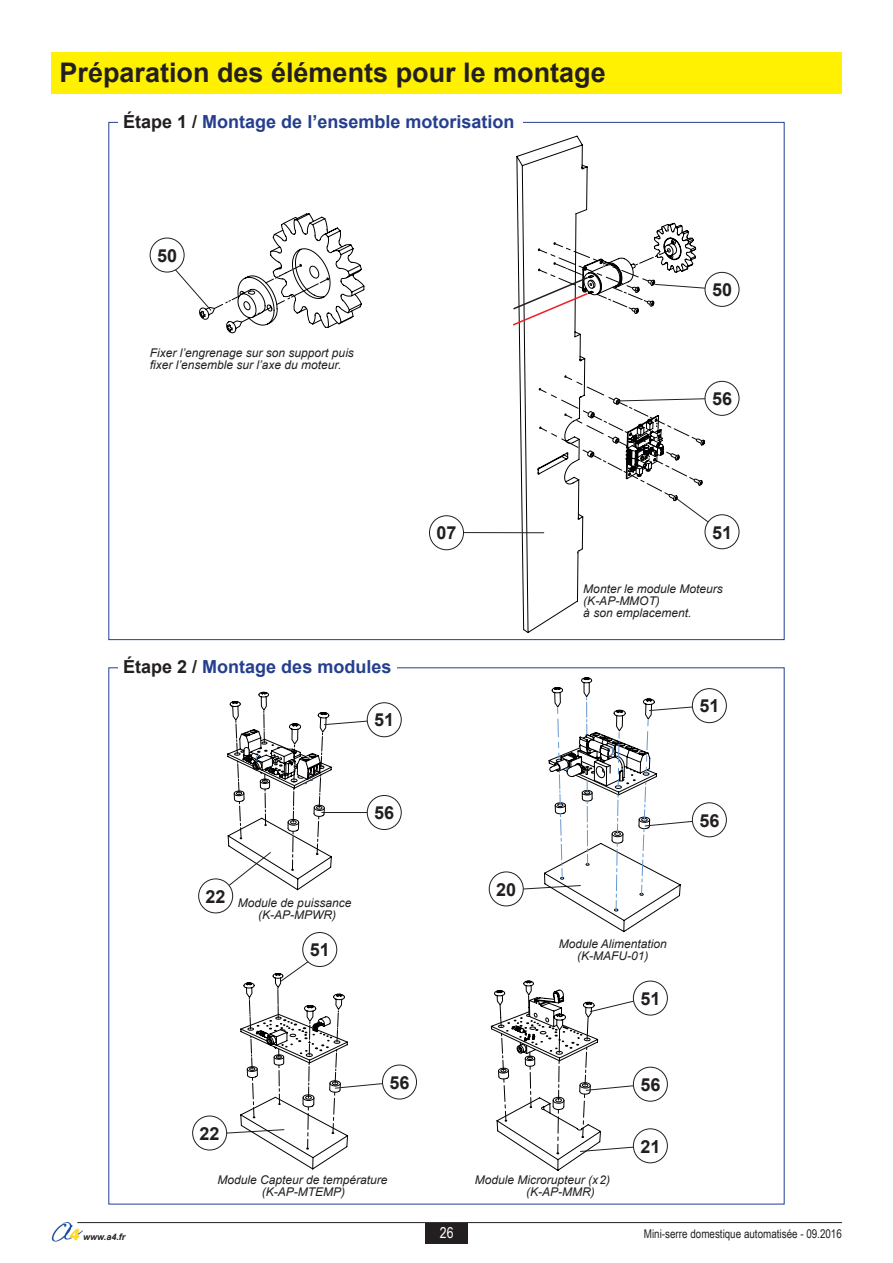
<style>
.page{position:relative;width:893px;height:1263px;background:#fff}
.page>*{position:absolute;margin:0;border:0;box-sizing:border-box;transform-origin:0 0}
.t1{font:700 27px "Arial";color:#231f20}
.t2{font:700 18px "Arial";color:#253f8e}
.Texte_courant{font:700 18px "Arial";color:#231f20}
.t3{font:15px "Arial Narrow";color:#fff}
.t4{font:italic 12px/12px "Arial";color:#231f20}
.t5{font:12px "Arial Narrow";color:#231f20}
.t6{font:italic 700 9px "Arial";color:#231f20}
.s1{color:#231f20}
</style>
<div class="page">
<img style="left:51px;top:1222px;width:32px;height:19px">
<hr style="left:77px;top:1222px;width:765px;height:1px;background:#231f20">
<div style="left:425px;top:1223px;width:43px;height:20px;background:#231f20"></div>
<div style="left:51px;top:52px;width:791px;height:41px;background:#fff101"></div>
<svg style="left:516px;top:136px;width:189px;height:497px"></svg>
<div style="left:705px;top:272px;width:34px;height:35px;border:1px solid #231f20;border-radius:50%"></div>
<div style="left:705px;top:514px;width:34px;height:35px;border:1px solid #231f20;border-radius:50%"></div>
<hr style="left:457px;top:532px;width:87px;height:1px;background:#231f20">
<div style="left:429px;top:516px;width:34px;height:34px;background:#fff;border-radius:50%"></div>
<div style="left:429px;top:515px;width:35px;height:35px;border:1px solid #231f20;border-radius:50%"></div>
<svg style="left:162px;top:213px;width:202px;height:120px"></svg>
<div style="left:150px;top:238px;width:34px;height:34px;background:#fff;border-radius:50%"></div>
<div style="left:150px;top:238px;width:34px;height:34px;border:1px solid #231f20;border-radius:50%"></div>
<div style="left:705px;top:381px;width:34px;height:35px;border:1px solid #231f20;border-radius:50%"></div>
<div style="left:198px;top:879px;width:35px;height:34px;border:1px solid #231f20;border-radius:50%"></div>
<div style="left:367px;top:702px;width:34px;height:35px;border:1px solid #231f20;border-radius:50%"></div>
<svg style="left:216px;top:692px;width:168px;height:204px"></svg>
<div style="left:367px;top:795px;width:34px;height:34px;background:#fff;border-radius:50%"></div>
<div style="left:367px;top:795px;width:34px;height:35px;border:1px solid #231f20;border-radius:50%"></div>
<div style="left:489px;top:872px;width:34px;height:34px;border:1px solid #231f20;border-radius:50%"></div>
<div style="left:692px;top:688px;width:35px;height:35px;border:1px solid #231f20;border-radius:50%"></div>
<svg style="left:510px;top:677px;width:199px;height:255px"></svg>
<div style="left:692px;top:803px;width:34px;height:34px;background:#fff;border-radius:50%"></div>
<div style="left:692px;top:803px;width:35px;height:34px;border:1px solid #231f20;border-radius:50%"></div>
<div style="left:192px;top:1116px;width:35px;height:34px;border:1px solid #231f20;border-radius:50%"></div>
<div style="left:303px;top:932px;width:34px;height:35px;border:1px solid #231f20;border-radius:50%"></div>
<svg style="left:214px;top:946px;width:185px;height:223px"></svg>
<div style="left:382px;top:1065px;width:34px;height:34px;background:#fff;border-radius:50%"></div>
<div style="left:382px;top:1065px;width:35px;height:34px;border:1px solid #231f20;border-radius:50%"></div>
<div style="left:633px;top:981px;width:35px;height:34px;border:1px solid #231f20;border-radius:50%"></div>
<div style="left:633px;top:1067px;width:35px;height:34px;border:1px solid #231f20;border-radius:50%"></div>
<div style="left:633px;top:1128px;width:35px;height:35px;border:1px solid #231f20;border-radius:50%"></div>
<svg style="left:491px;top:980px;width:170px;height:191px"></svg>
<svg style="left:511px;top:223px;width:210px;height:310px"></svg>
<p class="t1" style="left:60px;top:55px;width:548px">Préparation des éléments pour le montage</p>
<p class="t2" style="left:123px;top:110px;width:393px"><span class="s1">Étape 1 /</span> Montage de l’ensemble motorisation</p>
<p class="Texte_courant" style="left:157px;top:243px;width:22px">50</p>
<p class="t4" style="left:150px;top:347px;width:206px">Fixer l’engrenage sur son support puis fixer l’ensemble sur l’axe du moteur.</p>
<p class="Texte_courant" style="left:712px;top:278px;width:22px">50</p>
<p class="Texte_courant" style="left:712px;top:387px;width:22px">56</p>
<p class="t2" style="left:123px;top:655px;width:270px"><span class="s1">Étape 2 /</span> Montage des modules</p>
<p class="Texte_courant" style="left:374px;top:708px;width:22px">51</p>
<p class="Texte_courant" style="left:436px;top:521px;width:22px">07</p>
<p class="Texte_courant" style="left:712px;top:520px;width:22px">51</p>
<p class="t4" style="left:583px;top:583px;width:141px">Monter le module Moteurs</p>
<p class="t4" style="left:583px;top:595px;width:78px">(K-AP-MMOT)</p>
<p class="t4" style="left:583px;top:607px;width:110px">à son emplacement.</p>
<p class="Texte_courant" style="left:699px;top:694px;width:22px">51</p>
<p class="Texte_courant" style="left:374px;top:801px;width:22px">56</p>
<p class="Texte_courant" style="left:206px;top:884px;width:22px">22</p>
<p class="t4" style="left:238px;top:897px;width:115px">Module de puissance</p>
<p class="t4" style="left:258px;top:909px;width:79px">(K-AP-MPWR)</p>
<p class="Texte_courant" style="left:310px;top:938px;width:22px">51</p>
<p class="Texte_courant" style="left:200px;top:1121px;width:22px">22</p>
<p class="Texte_courant" style="left:389px;top:1070px;width:22px">56</p>
<p class="t4" style="left:217px;top:1174px;width:172px">Module Capteur de température</p>
<p class="t4" style="left:262px;top:1186px;width:85px">(K-AP-MTEMP)</p>
<p class="Texte_courant" style="left:496px;top:877px;width:22px">20</p>
<p class="t4" style="left:559px;top:938px;width:110px">Module Alimentation</p>
<p class="t4" style="left:577px;top:950px;width:73px">(K-MAFU-01)</p>
<p class="Texte_courant" style="left:640px;top:986px;width:22px">51</p>
<p class="Texte_courant" style="left:640px;top:1072px;width:22px">56</p>
<p class="Texte_courant" style="left:640px;top:1134px;width:22px">21</p>
<p class="t4" style="left:475px;top:1173px;width:137px">Module Microrupteur (x2)</p>
<p class="t4" style="left:526px;top:1185px;width:70px">(K-AP-MMR)</p>
<p class="Texte_courant" style="left:699px;top:808px;width:22px">56</p>
<p class="t6" style="left:83px;top:1231px;width:44px">www.a4.fr</p>
<p class="t3" style="left:440px;top:1222px;width:15px">26</p>
<p class="t5" style="left:644px;top:1225px;width:199px">Mini-serre domestique automatisée - 09.2016</p>
</div>
